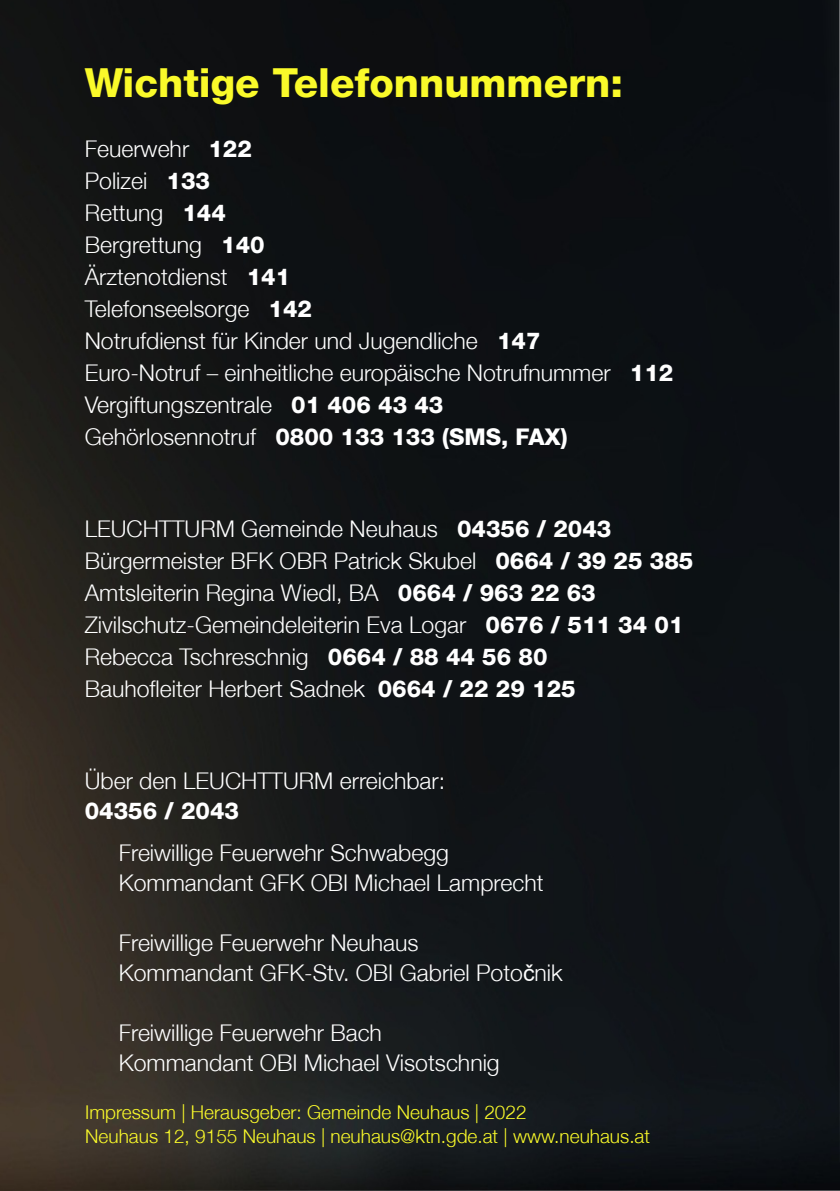
<style>
.page{position:relative;width:840px;height:1191px;background:#fff}
.page>*{position:absolute;margin:0;border:0;box-sizing:border-box;transform-origin:0 0}
.t1{font:800 40px "Helvetica Neue";color:#fafa2a}
.t2{font:300 23px/32px "Helvetica Neue";color:#fff}
.t3{font:800 23px "Helvetica Neue";color:#fff}
.t4{font:300 19px/24px "Helvetica Neue";color:#fafa2a}
.s1{font-weight:800}
.s2{font-family:"Arial";font-weight:400}
</style>
<div class="page">
<img style="left:0;top:0;width:839px;height:1191px">
<h1 class="t1" style="left:85px;top:66px;width:539px">Wichtige Telefonnummern:</h1>
<p class="t2" style="left:85px;top:134px;width:589px">Feuerwehr <span class="s1">122<br></span>Polizei <span class="s1">133<br></span>Rettung <span class="s1">144<br></span>Bergrettung <span class="s1">140<br></span>Ärztenotdienst <span class="s1">141<br></span>Telefonseelsorge <span class="s1">142<br></span>Notrufdienst für Kinder und Jugendliche <span class="s1">147<br></span>Euro-Notruf – einheitliche europäische Notrufnummer <span class="s1">112<br></span>Vergiftungszentrale <span class="s1">01 406 43 43<br></span>Gehörlosennotruf <span class="s1">0800 133 133 (SMS, FAX)</span></p>
<p class="t2" style="left:85px;top:514px;width:609px">LEUCHTTURM Gemeinde Neuhaus <span class="s1">04356 / 2043<br></span>Bürgermeister BFK OBR Patrick Skubel <span class="s1">0664 / 39 25 385<br></span>Amtsleiterin Regina Wiedl, BA <span class="s1">0664 / 963 22 63<br></span>Zivilschutz-Gemeindeleiterin Eva Logar <span class="s1">0676 / 511 34 01<br></span>Rebecca Tschreschnig <span class="s1">0664 / 88 44 56 80<br></span>Bauhofleiter Herbert Sadnek <span class="s1">0664 / 22 29 125</span></p>
<p class="t2" style="left:85px;top:766px;width:362px">Über den LEUCHTTURM erreichbar:</p>
<p class="t3" style="left:85px;top:801px;width:156px">04356 / 2043</p>
<p class="t2" style="left:119px;top:839px;width:426px;line-height:30px">Freiwillige Feuerwehr Schwabegg<br>Kommandant GFK OBI Michael Lamprecht</p>
<p class="t2" style="left:119px;top:929px;width:445px;line-height:30px">Freiwillige Feuerwehr Neuhaus<br>Kommandant GFK-Stv. OBI Gabriel Poto<span class="s2">č</span>nik</p>
<p class="t2" style="left:119px;top:1019px;width:382px;line-height:30px">Freiwillige Feuerwehr Bach<br>Kommandant OBI Michael Visotschnig</p>
<p class="t4" style="left:85px;top:1100px;width:566px">Impressum | Herausgeber: Gemeinde Neuhaus | 2022<br>Neuhaus 12, 9155 Neuhaus | neuhaus@ktn.gde.at | www.neuhaus.at</p>
</div>
